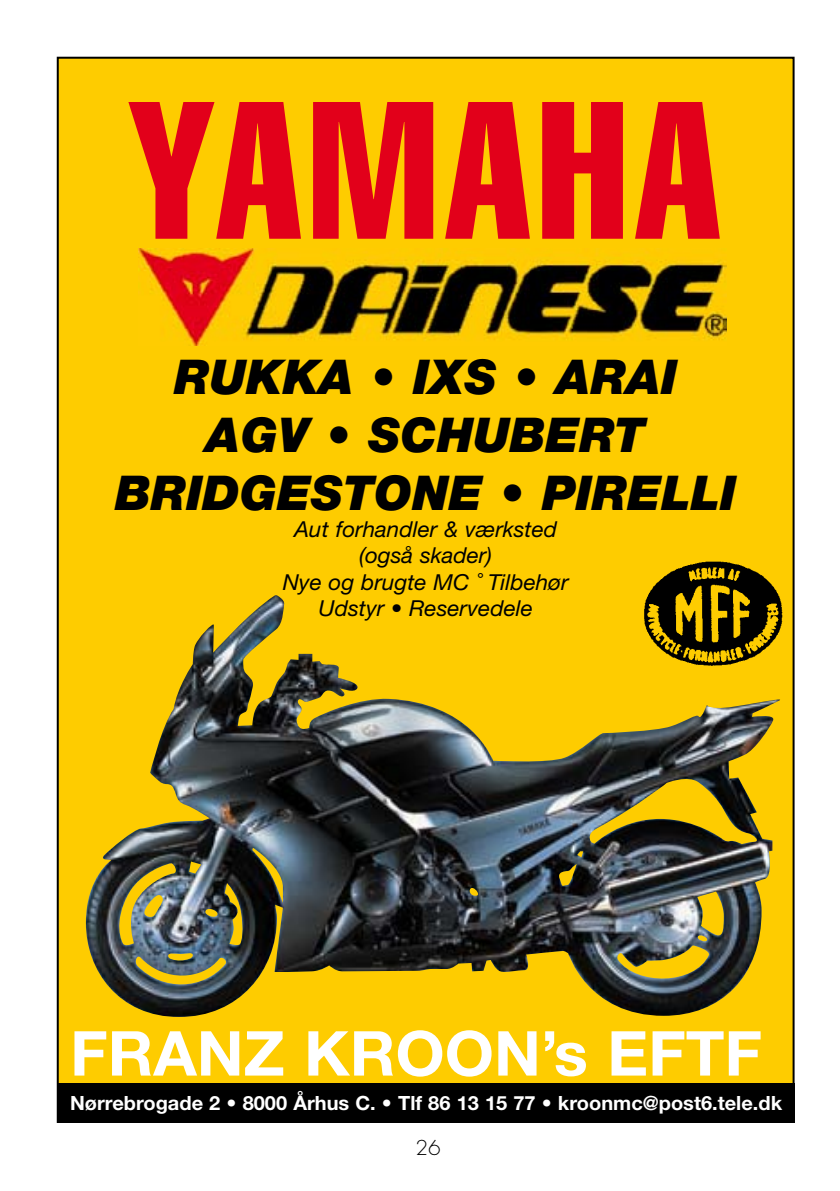
<style>
.page{position:relative;width:840px;height:1191px;background:#fff}
.page>*{position:absolute;margin:0;border:0;box-sizing:border-box;transform-origin:0 0}
.t1{font:extra-condensed 192px "Helvetica";letter-spacing:.03em;color:#e2001a}
.t2{font:700 62px "Helvetica Neue";color:#fff}
.t3{font:italic 900 48px/57.8px "Helvetica Neue";color:#000;text-align:center}
.t4{font:italic 22px/26.6px "Helvetica Neue";color:#000;text-align:center}
.t5{font:300 20px "Futura";color:#000}
.t6{font:700 19.6px "Helvetica Neue";color:#fff}
</style>
<div class="page">
<div style="left:58px;top:58px;width:735px;height:1064px;background:#fecc00"></div>
<div style="left:57px;top:1083px;width:737px;height:40px;background:#000"></div>
<img style="left:86px;top:595px;width:694px;height:422px">
<img style="left:635px;top:561px;width:148px;height:114px">
<img style="left:138px;top:248px;width:588px;height:98px">
<h1 class="t1" style="left:127px;top:49px;width:596px">YAMAHA</h1>
<h3 class="t3" style="left:115px;top:347px;width:622px">RUKKA • IXS • ARAI<br>AGV • SCHUBERT<br>BRIDGESTONE • PIRELLI</h3>
<p class="t4" style="left:282px;top:515px;width:287px">Aut forhandler &amp; værksted (også skader)<br>Nye og brugte MC ˚ Tilbehør<br>Udstyr • Reservedele</p>
<h2 class="t2" style="left:70px;top:1015px;width:693px">FRANZ KROON’s EFTF</h2>
<p class="t6" style="left:70px;top:1090px;width:713px">Nørrebrogade 2 • 8000 Århus C. • Tlf 86 13 15 77 • kroonmc@post6.tele.dk</p>
<p class="t5" style="left:415px;top:1135px;width:27px">26</p>
</div>
